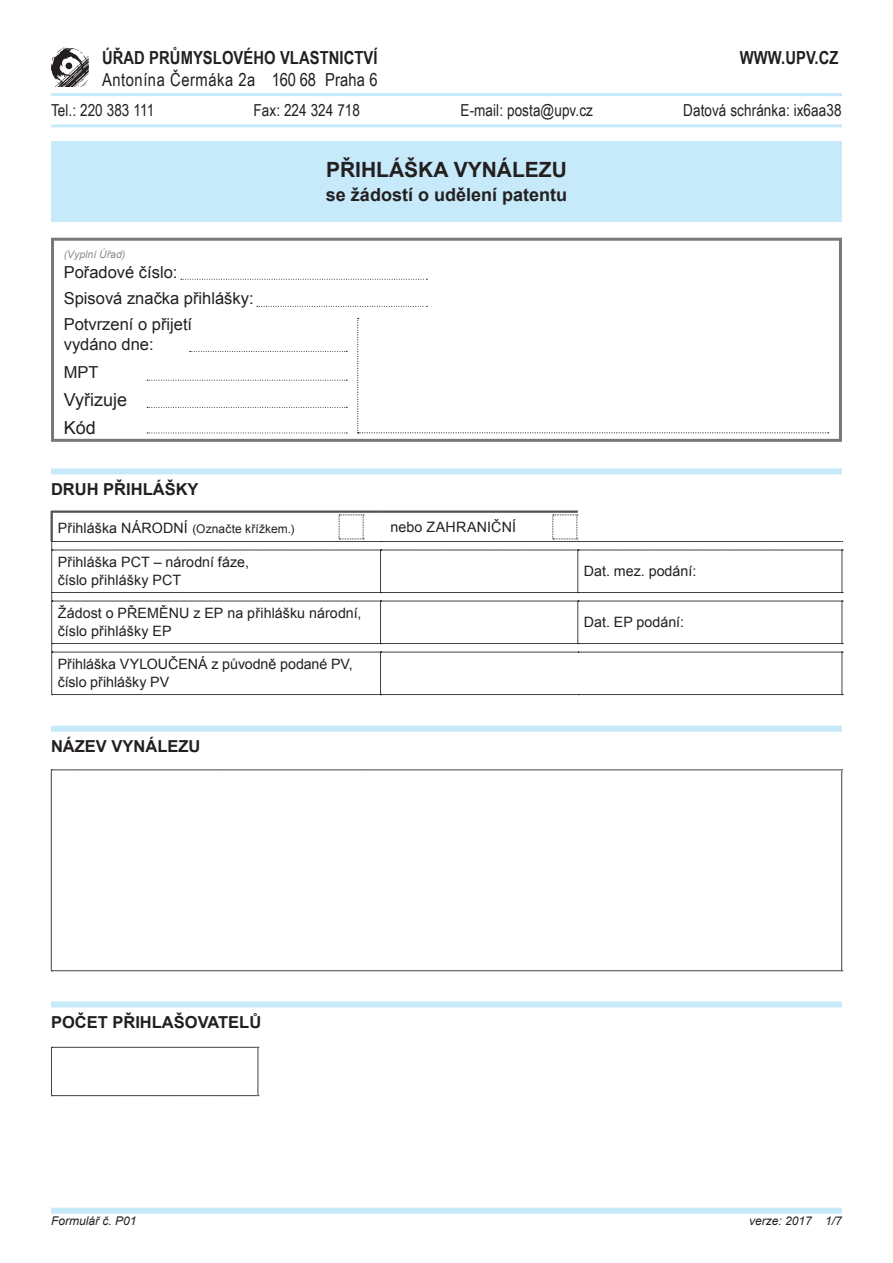
<style>
.page{position:relative;width:893px;height:1263px;background:#fff}
.page>*{position:absolute;margin:0;border:0;box-sizing:border-box;transform-origin:0 0}
.t1{font:700 21px "Arial";color:#231f20}
.t2{font:700 18px "Arial Narrow";letter-spacing:.005em;color:#231f20}
.t3{font:18px "Arial Narrow";letter-spacing:.03em;color:#231f20}
.t4{font:700 18px "Arial";color:#231f20}
.t5{font:18px/27.9px "Arial";color:#231f20}
.t6{font:16.5px "Arial Narrow";letter-spacing:.005em;color:#231f20}
.t7{font:16.5px/26.1px "Arial";color:#231f20}
.t8{font:700 16.5px "Arial";color:#231f20}
.t9{font:14.25px/18px "Arial";color:#231f20}
.t10{font:12px "Arial";letter-spacing:.01em;color:#231f20}
.t11{font:italic 12px "Arial";color:#231f20}
.t12{font:italic 10.5px "Arial";color:#8a8c8f}
.s1{font-size:14.25px}
</style>
<div class="page">
<div style="left:51px;top:141px;width:791px;height:81px;background:#c6eafa"></div>
<hr style="left:51px;top:93px;width:791px;height:3px;background:#c6eafa">
<hr style="left:51px;top:124px;width:791px;height:3px;background:#c6eafa">
<hr style="left:51px;top:511px;width:330px;height:1px;background:#231f20">
<hr style="left:51px;top:511px;width:1px;height:30px;background:#231f20">
<hr style="left:381px;top:511px;width:197px;height:1px;background:#231f20">
<svg style="left:51px;top:47px;width:38px;height:40px"></svg>
<div style="left:51px;top:238px;width:791px;height:204px;border:3px solid #76787b"></div>
<svg style="left:257px;top:306px;width:170px;height:1px"></svg>
<svg style="left:190px;top:351px;width:157px;height:1px"></svg>
<svg style="left:181px;top:279px;width:246px;height:1px"></svg>
<svg style="left:147px;top:407px;width:200px;height:1px"></svg>
<svg style="left:147px;top:380px;width:200px;height:1px"></svg>
<svg style="left:147px;top:433px;width:200px;height:1px"></svg>
<svg style="left:357px;top:318px;width:472px;height:115px"></svg>
<svg style="left:51px;top:1047px;width:208px;height:49px"></svg>
<div style="left:51px;top:468px;width:791px;height:6px;background:#c6eafa"></div>
<div style="left:51px;top:726px;width:791px;height:6px;background:#c6eafa"></div>
<div style="left:51px;top:1001px;width:791px;height:6px;background:#c6eafa"></div>
<div style="left:51px;top:1208px;width:791px;height:6px;background:#c6eafa"></div>
<svg style="left:51px;top:770px;width:792px;height:201px"></svg>
<svg style="left:52px;top:512px;width:791px;height:183px"></svg>
<p class="t2" style="left:102px;top:47px;width:277px">ÚŘAD PRŮMYSLOVÉHO VLASTNICTVÍ</p>
<p class="t2" style="left:740px;top:47px;width:100px">WWW.UPV .CZ</p>
<p class="t3" style="left:102px;top:66px;width:277px">Antonína Čermáka 2a 160 68 Praha 6</p>
<p class="t6" style="left:51px;top:98px;width:105px">Tel.: 220 383 111</p>
<p class="t6" style="left:254px;top:98px;width:108px">Fax: 224 324 718</p>
<p class="t6" style="left:461px;top:98px;width:134px">E-mail: posta@upv.cz</p>
<p class="t6" style="left:683px;top:98px;width:160px">Datová schránka: ix6aa38</p>
<h1 class="t1" style="left:326px;top:155px;width:242px">PŘIHLÁŠKA VYNÁLEZU</h1>
<p class="t4" style="left:326px;top:182px;width:243px">se žádostí o udělení patentu</p>
<p class="t12" style="left:64px;top:248px;width:63px">(Vyplní Úřad)</p>
<p class="t7" style="left:64px;top:259px;width:191px">Pořadové číslo:<br>Spisová značka přihlášky:<br>Potvrzení o přijetí</p>
<p class="t7" style="left:64px;top:330px;width:91px;line-height:28px">vydáno dne:<br>MPT</p>
<p class="t5" style="left:64px;top:386px;width:65px">Vyřizuje<br>Kód</p>
<p class="t8" style="left:51px;top:478px;width:149px">DRUH PŘIHLÁŠKY</p>
<p class="t10" style="left:58px;top:520px;width:238px"><span class="s1">Přihláška NÁRODNÍ</span> (Označte křížkem.)</p>
<p class="t9" style="left:390px;top:518px;width:127px">nebo ZAHRANIČNÍ</p>
<p class="t9" style="left:58px;top:554px;width:193px">Přihláška PCT – národní fáze, číslo přihlášky PCT</p>
<p class="t9" style="left:584px;top:563px;width:114px">Dat. mez. podání:</p>
<p class="t9" style="left:58px;top:605px;width:305px">Žádost o přeměn u z EP na přihlášku národní, číslo přihlášky EP</p>
<p class="t9" style="left:584px;top:614px;width:102px">Dat. EP podání:</p>
<p class="t9" style="left:58px;top:656px;width:297px">Přihláška VYLOU ČENÁ z původně podané PV, číslo přihlášky PV</p>
<p class="t8" style="left:51px;top:735px;width:151px">NÁZEV VYNÁLEZU</p>
<p class="t8" style="left:51px;top:1011px;width:212px">POČET PŘIHLAŠOVATELŮ</p>
<p class="t11" style="left:51px;top:1213px;width:87px">Formulář č. P01</p>
<p class="t11" style="left:749px;top:1213px;width:94px">verze: 2017 1/7</p>
</div>
